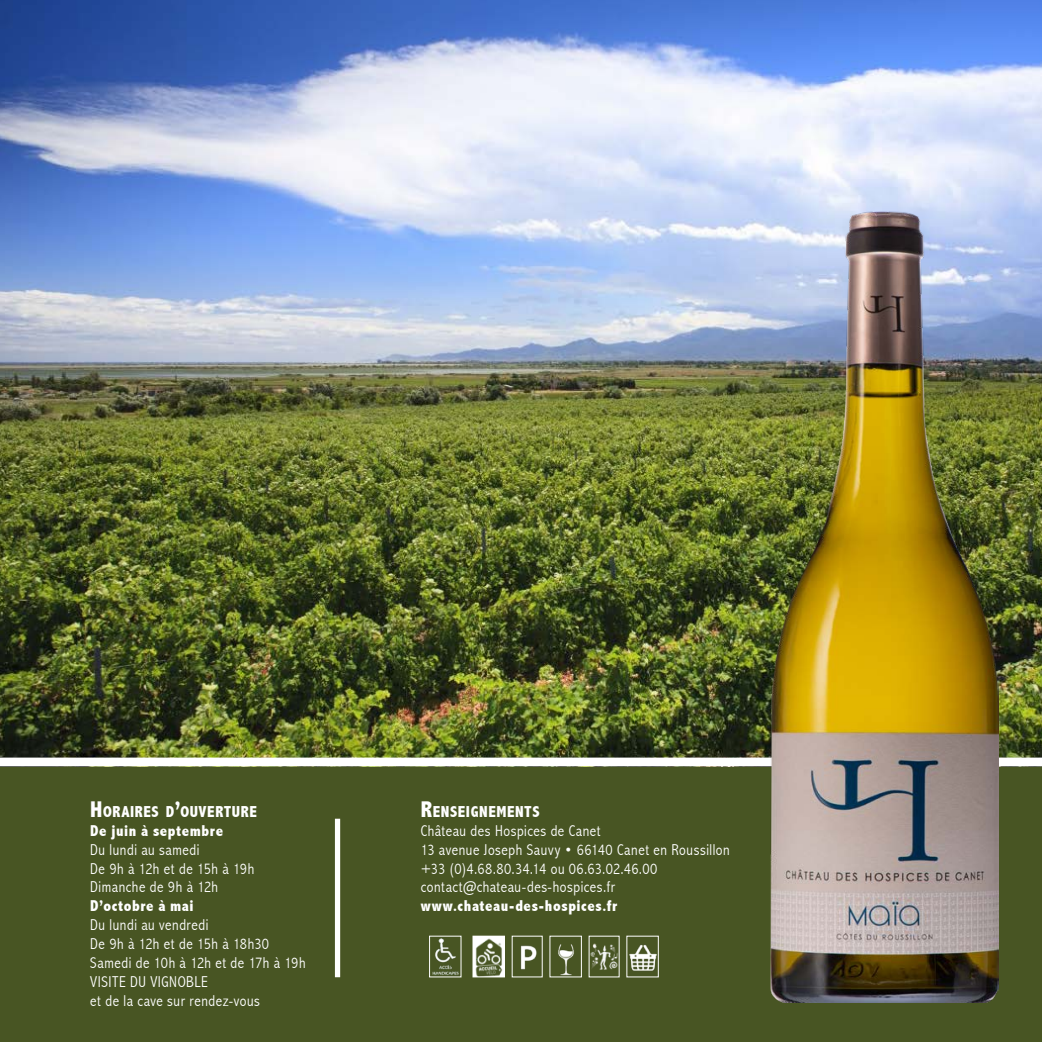
<style>
.page{position:relative;width:1042px;height:1042px;background:#fff}
.page>*{position:absolute;margin:0;border:0;box-sizing:border-box;transform-origin:0 0}
.t1{font:800 condensed 15.92px "Abadi";letter-spacing:.035em;color:#fff}
.t2{font:300 condensed 15.75px "Abadi";letter-spacing:.035em;color:#fff}
.t3{font:800 condensed 15.75px "Abadi";letter-spacing:.035em;color:#fff}
.s1{font-size:22.75px}
</style>
<div class="page">
<div style="left:0;top:732px;width:1042px;height:310px;background:#485523"></div>
<img style="left:0;top:0;width:1042px;height:757px">
<div style="left:0;top:757px;width:1042px;height:9px;background:#fff"></div>
<img style="left:520px;top:945px;width:17px;height:25px">
<img style="left:591px;top:943px;width:26px;height:27px">
<img style="left:432px;top:938px;width:27px;height:37px">
<div style="left:429px;top:936px;width:32px;height:41px;border:1px solid #fff"></div>
<img style="left:475px;top:938px;width:28px;height:37px">
<div style="left:473px;top:936px;width:32px;height:41px;border:1px solid #fff"></div>
<img style="left:558px;top:944px;width:16px;height:31px">
<div style="left:549px;top:936px;width:33px;height:41px;border:1px solid #fff"></div>
<img style="left:629px;top:944px;width:27px;height:27px">
<div style="left:335px;top:819px;width:5px;height:158px;background:#fff"></div>
<img style="left:770px;top:211px;width:229px;height:791px">
<p class="t1" style="left:90px;top:802px;width:126px"><span class="s1">H</span>ORAIRES D<span class="s1">’</span>OUVERTURE</p>
<p class="t3" style="left:90px;top:821px;width:134px">De juin à septembre</p>
<p class="t2" style="left:90px;top:840px;width:111px">Du lundi au samedi</p>
<p class="t2" style="left:90px;top:859px;width:165px">De 9h à 12h et de 15h à 19h</p>
<p class="t2" style="left:90px;top:878px;width:129px">Dimanche de 9h à 12h</p>
<p class="t3" style="left:90px;top:897px;width:105px">D’octobre à mai</p>
<p class="t2" style="left:90px;top:916px;width:120px">Du lundi au vendredi</p>
<p class="t2" style="left:90px;top:935px;width:180px">De 9h à 12h et de 15h à 18h30</p>
<p class="t2" style="left:90px;top:953px;width:217px">Samedi de 10h à 12h et de 17h à 19h</p>
<p class="t2" style="left:90px;top:972px;width:119px">VISITE DU VIGNOBLE</p>
<p class="t2" style="left:90px;top:991px;width:171px">et de la cave sur rendez-vous</p>
<p class="t1" style="left:421px;top:802px;width:120px"><span class="s1">R</span>ENSEIGNEMENTS</p>
<p class="t2" style="left:421px;top:821px;width:181px">Château des Hospices de Canet</p>
<p class="t2" style="left:421px;top:840px;width:310px">13 avenue Joseph Sauvy • 66140 Canet en Roussillon</p>
<p class="t2" style="left:421px;top:859px;width:238px">+33 (0)4.68.80.34.14 ou 06.63.02.46.00</p>
<p class="t2" style="left:421px;top:878px;width:196px">contact@chateau-des-hospices.fr</p>
<p class="t3" style="left:421px;top:897px;width:198px">www.chateau-des-hospices.fr</p>
</div>
